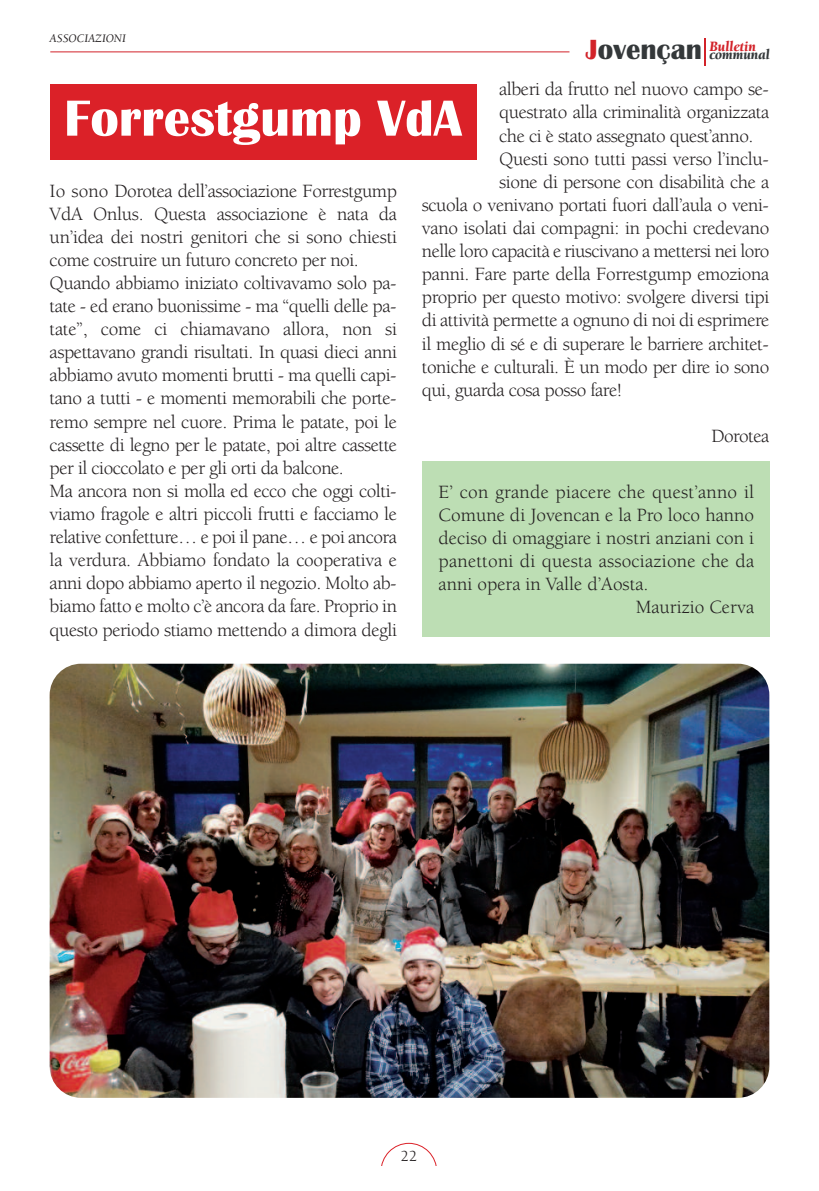
<style>
.page{position:relative;width:819px;height:1191px;background:#fff}
.page>*{position:absolute;margin:0;border:0;box-sizing:border-box;transform-origin:0 0}
.t1{font:700 52.5px "Britannic";color:#fff}
.t2{font:19.25px/23.1px "Berkeley";letter-spacing:-.025em;color:#231f20}
.t3{font:19.25px "Berkeley";color:#231f20}
.t4{font:19.25px "Berkeley";letter-spacing:.01em;color:#231f20}
.t5{font:15.75px "Berkeley";color:#231f20}
.t6{font:italic 900 14.7px "Berkeley";color:#d22229;scale:.95 1}
.t7{font:italic 900 14.7px "Berkeley";color:#34383a;scale:.95 1}
.t8{font:italic 11.9px "Berkeley";color:#231f20}
.s1{font-family:"Britannic";font-weight:700;font-style:normal;font-size:28.7px}
.s2{font-family:"Britannic";font-weight:700;font-style:normal;font-size:28.7px;color:#34383a}
</style>
<div class="page">
<div style="left:422px;top:461px;width:347px;height:176px;background:#bddeb4"></div>
<svg style="left:381px;top:1142px;width:56px;height:24px"></svg>
<hr style="left:704px;top:38px;width:2px;height:27px;background:#d22229">
<hr style="left:50px;top:52px;width:519px;height:1px;background:#d22229">
<div style="left:50px;top:84px;width:426px;height:76px;background:#db2128"></div>
<img style="left:50px;top:663px;width:719px;height:434px;border-radius:32px">
<p class="t8" style="left:50px;top:34px;width:78px">ASSOCIAZIONI</p>
<p class="t6" style="left:586px;top:41px;width:181px"><span class="s1">J</span><span class="s2">ovençan</span> Bulletin</p>
<p class="t7" style="left:709px;top:49px;width:65px">communal</p>
<p class="t2" style="left:499px;top:79px;width:271px">alberi da frutto nel nuovo campo se-</p>
<p class="t2" style="left:499px;top:102px;width:271px">questrato alla criminalità organizzata</p>
<p class="t2" style="left:499px;top:126px;width:256px">che ci è stato assegnato quest’anno.</p>
<p class="t2" style="left:499px;top:149px;width:271px">Questi sono tutti passi verso l’inclu-</p>
<p class="t2" style="left:499px;top:172px;width:271px">sione di persone con disabilità che a</p>
<p class="t2" style="left:422px;top:195px;width:348px">scuola o venivano portati fuori dall’aula o veni-</p>
<p class="t2" style="left:422px;top:218px;width:349px">vano isolati dai compagni: in pochi credevano</p>
<p class="t2" style="left:422px;top:241px;width:349px">nelle loro capacità e riuscivano a mettersi nei loro</p>
<p class="t2" style="left:422px;top:264px;width:349px">panni. Fare parte della Forrestgump emoziona</p>
<p class="t2" style="left:422px;top:287px;width:349px">proprio per questo motivo: svolgere diversi tipi</p>
<p class="t2" style="left:422px;top:310px;width:349px">di attività permette a ognuno di noi di esprimere</p>
<p class="t2" style="left:422px;top:333px;width:348px">il meglio di sé e di superare le barriere architet-</p>
<p class="t2" style="left:422px;top:357px;width:349px">toniche e culturali. È un modo per dire io sono</p>
<p class="t2" style="left:422px;top:380px;width:202px">qui, guarda cosa posso fare!</p>
<p class="t2" style="left:711px;top:426px;width:60px">Dorotea</p>
<h1 class="t1" style="left:64px;top:87px;width:399px">forrestgump vda</h1>
<p class="t2" style="left:50px;top:180px;width:349px">Io sono Dorotea dell’associazione Forrestgump VdA Onlus. Questa associazione è nata da un’idea dei nostri genitori che si sono chiesti come costruire un futuro concreto per noi.<br>Quando abbiamo iniziato coltivavamo solo pa&shy;tate - ed erano buonissime - ma “quelli delle pa&shy;tate”, come ci chiamavano allora, non si aspettavano grandi risultati. In quasi dieci anni abbiamo avuto momenti brutti - ma quelli capi&shy;tano a tutti - e momenti memorabili che porte&shy;remo sempre nel cuore. Prima le patate, poi le cassette di legno per le patate, poi altre cassette per il cioccolato e per gli orti da balcone.<br>Ma ancora non si molla ed ecco che oggi colti&shy;viamo fragole e altri piccoli frutti e facciamo le relative confetture… e poi il pane… e poi ancora la verdura. Abbiamo fondato la cooperativa e anni dopo abbiamo aperto il negozio. Molto ab&shy;biamo fatto e molto c’è ancora da fare. Proprio in questo periodo stiamo mettendo a dimora degli</p>
<p class="t4" style="left:438px;top:484px;width:317px">E’ con grande piacere che quest’anno il</p>
<p class="t3" style="left:438px;top:507px;width:317px">Comune di Jovencan e la Pro loco hanno</p>
<p class="t3" style="left:438px;top:530px;width:317px">deciso di omaggiare i nostri anziani con i</p>
<p class="t4" style="left:438px;top:553px;width:317px">panettoni di questa associazione che da</p>
<p class="t3" style="left:438px;top:576px;width:211px">anni opera in Valle d’Aosta.</p>
<p class="t3" style="left:635px;top:599px;width:120px">Maurizio Cerva</p>
<p class="t5" style="left:401px;top:1150px;width:18px">22</p>
</div>
